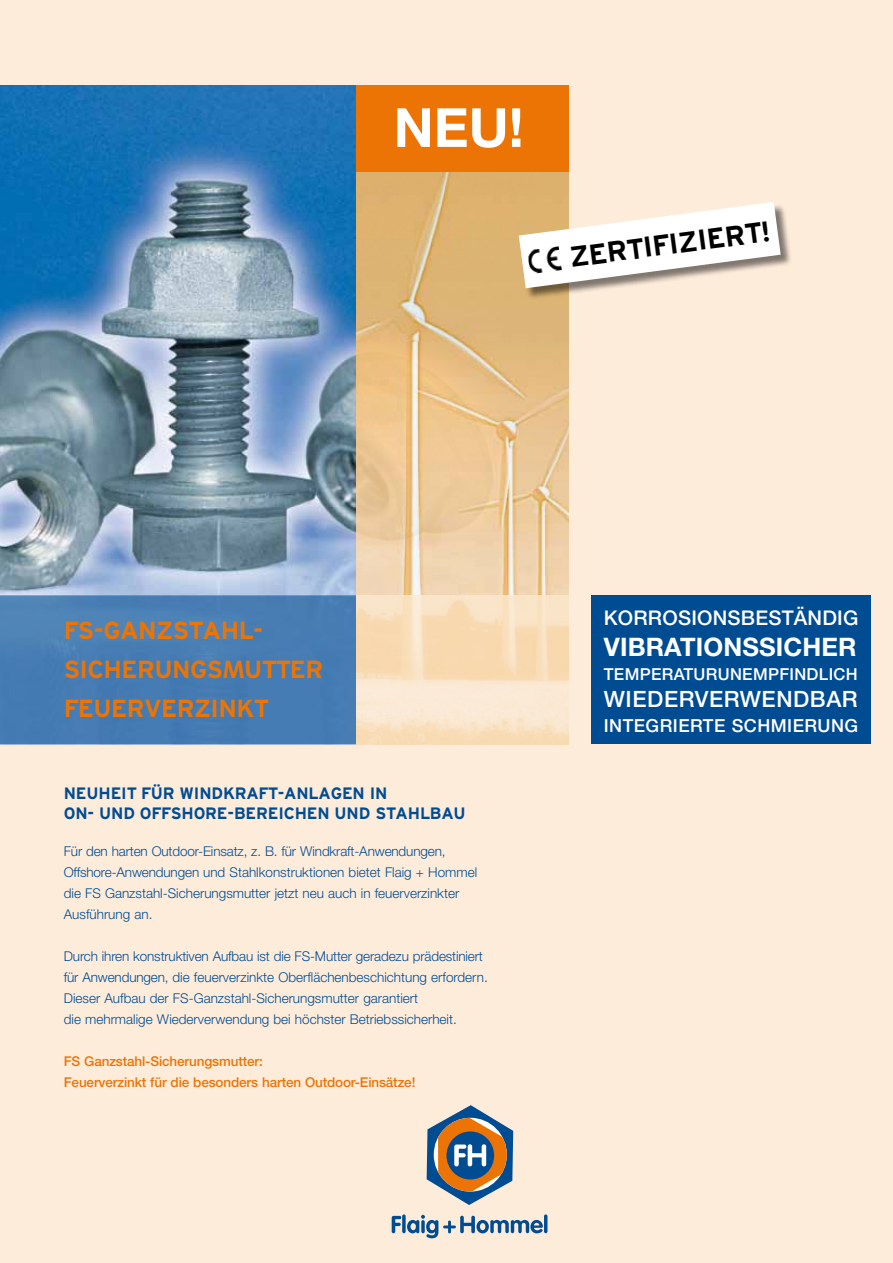
<style>
.page{position:relative;width:893px;height:1263px;background:#feecdb}
.page>*{position:absolute;margin:0;border:0;box-sizing:border-box;transform-origin:0 0}
.t1{font:700 54px "Helvetica Neue East A";color:#fff}
.t2{font:700 28.5px "Luxmate";color:#000}
.t3{font:700 25.5px "Helvetica Neue East A";letter-spacing:.005em;color:#fff}
.t4{font:700 24.75px/39px "Luxmate";letter-spacing:-.02em;color:#ec7405}
.t5{font:500 22.5px "Helvetica Neue";letter-spacing:.025em;color:#fff}
.t6{font:500 20.25px "Helvetica Neue";letter-spacing:.01em;color:#fff}
.t7{font:500 18px "Helvetica Neue";letter-spacing:.025em;color:#fff}
.t8{font:700 16.5px/19.5px "Luxmate";letter-spacing:-.01em;color:#004c93}
.t9{font:500 16.5px "Helvetica Neue";letter-spacing:.02em;color:#fff}
.t10{font:300 13.5px/21px "Helvetica Neue";color:#004c93}
.t11{font:500 13.5px/21px "Helvetica Neue";letter-spacing:-.01em;color:#ec7405}
</style>
<div class="page">
<img style="left:0;top:85px;width:356px;height:510px">
<svg style="left:392px;top:1216px;width:9px;height:17px"></svg>
<svg style="left:402px;top:1214px;width:4px;height:19px"></svg>
<svg style="left:407px;top:1215px;width:136px;height:23px"></svg>
<hr style="left:544px;top:1214px;width:3px;height:19px;background:#004c93;border-radius:2px">
<svg style="left:426px;top:1105px;width:88px;height:100px"></svg>
<div style="left:592px;top:595px;width:279px;height:149px;background:#004c93"></div>
<svg style="left:0;top:595px;width:356px;height:149px;fill:#457cb3"></svg>
<img style="left:356px;top:171px;width:213px;height:424px">
<div style="left:356px;top:85px;width:213px;height:86px;background:#ec7405"></div>
<img style="left:356px;top:595px;width:213px;height:149px">
<div style="left:520px;top:203px;width:272px;height:97px;background:#000;opacity:.5"></div>
<svg style="left:519px;top:202px;width:262px;height:86px"></svg>
<img style="left:527px;top:246px;width:35px;height:28px">
<h1 class="t1" style="left:394px;top:94px;width:132px">NEU!</h1>
<h2 class="t2" style="left:568px;top:242px;width:204px;rotate:-8deg">ZERTIFIZIERT!</h2>
<h3 class="t4" style="left:64px;top:612px;width:261px">FS-GANZSTAHL-<br>SICHERUNGSMUTTER<br>FEUERVERZINKT</h3>
<p class="t8" style="left:64px;top:784px;width:325px;text-indent:35px">HEIT FÜR WINDKRAFT-ANLAGEN IN<br>ON- UND OFFS</p>
<p class="t8" style="left:64px;top:784px;width:12px">NEU</p>
<p class="t8" style="left:182px;top:803px;width:286px">HORE-BEREICHEN UND STAHLBAU</p>
<p class="t10" style="left:64px;top:840px;width:415px">Für den harten Outdoor-Einsatz, z. B. für Windkraft-Anwendungen, Offshore-Anwendungen und Stahlkonstruktionen bietet Flaig + Hommel die FS Ganzstahl-Sicherungsmutter jetzt neu auch in feuerverzinkter Ausführung an.</p>
<p class="t10" style="left:64px;top:945px;width:425px">Durch ihren konstruktiven Aufbau ist die FS-Mutter geradezu prädestiniert für Anwendungen, die feuerverzinkte Oberflächenbeschichtung erfordern.<br>Dieser Aufbau der FS-Ganzstahl-Sicherungsmutter garantiert<br>die mehrmalige Wiederverwendung bei höchster Betriebssicherheit.</p>
<p class="t11" style="left:64px;top:1050px;width:353px">FS GANZSTAHL-SICHERUNGSMUTTER:<br>FEUERVERZINKT FÜR DIE BESONDERS HARTEN OUTDOOR-EINSÄTZE!</p>
<h3 class="t6" style="left:604px;top:606px;width:256px">KORROSIONSBESTÄNDIG</h3>
<h3 class="t3" style="left:604px;top:631px;width:254px">VIBRATIONSSICHER</h3>
<p class="t9" style="left:604px;top:664px;width:255px">TEMPERATURUNEMPFINDLICH</p>
<h3 class="t5" style="left:604px;top:686px;width:255px">WIEDERVERWENDBAR</h3>
<h3 class="t7" style="left:604px;top:715px;width:256px">INTEGRIERTE SCHMIERUNG</h3>
</div>
